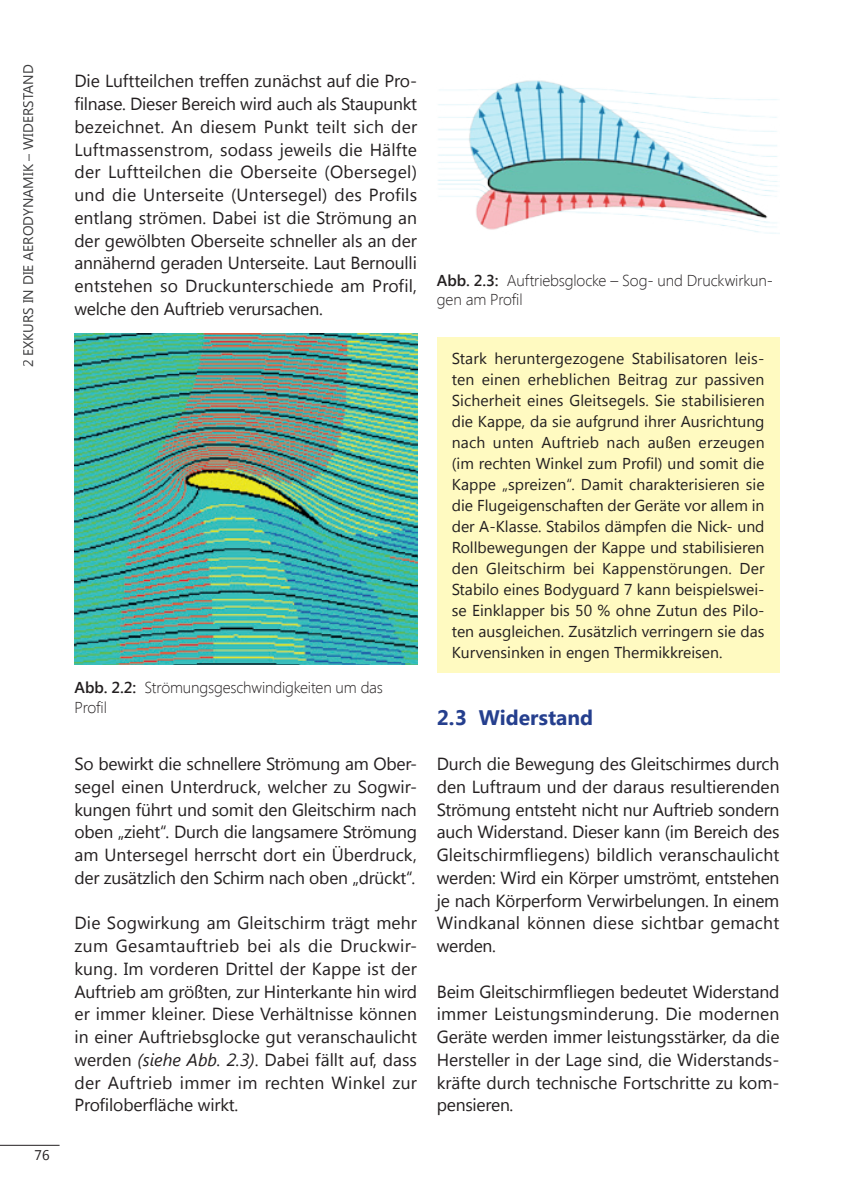
<style>
.page{position:relative;width:844px;height:1191px;background:#fff}
.page>*{position:absolute;margin:0;border:0;box-sizing:border-box;transform-origin:0 0}
.t1{font:700 21px "Segoe UI";color:#253f8e}
._2_1_FT_Standard{font:17.5px/22.8px "Segoe UI";letter-spacing:-.005em;color:#231f20;text-align:justify}
._3_1_Kasten_FT{font:15.75px/21px "Segoe UI";color:#231f20;text-align:justify}
.t2{font:300 15.75px/19.2px "Segoe UI";letter-spacing:-.01em;color:#231f20}
.t3{font:14px "Segoe UI";color:#3e3e3f}
.t4{font:14px "Segoe UI";color:#231f20}
.s1{font-weight:600}
.s2{font-style:italic}
</style>
<div class="page">
<hr style="left:0;top:1145px;width:60px;height:1px;background:#231f20">
<img style="left:74px;top:333px;width:343px;height:331px">
<img style="left:438px;top:80px;width:341px;height:154px">
<div style="left:437px;top:337px;width:342px;height:335px;background:#fffac1"></div>
<p class="t3" style="left:18px;top:367px;width:304px;rotate:-90deg">2 EXKURS IN DIE AERODYNAMIK – WIDERSTAND</p>
<p class="t4" style="left:35px;top:1145px;width:17px">76</p>
<p class="_2_1_FT_Standard" style="left:74px;top:69px;width:344px">Die Luftteilchen treffen zunächst auf die Pro&shy;filnase. Dieser Bereich wird auch als Staupunkt bezeichnet. An diesem Punkt teilt sich der Luftmassenstrom, sodass jeweils die Hälfte der Luftteilchen die Oberseite (Obersegel) und die Unterseite (Untersegel) des Profils entlang strömen. Dabei ist die Strömung an der gewölbten Oberseite schneller als an der annähernd geraden Unterseite. Laut Bernoulli entstehen so Druckunterschiede am Profil, welche den Auftrieb verursachen.</p>
<p class="t2" style="left:74px;top:677px;width:310px"><span class="s1">Abb. 2.2:</span> Strömungsgeschwindigkeiten um das<br>Profil</p>
<p class="_2_1_FT_Standard" style="left:74px;top:751px;width:344px">So bewirkt die schnellere Strömung am Ober&shy;segel einen Unterdruck, welcher zu Sogwir&shy;kungen führt und somit den Gleitschirm nach oben „zieht“. Durch die langsamere Strömung am Untersegel herrscht dort ein Überdruck, der zusätzlich den Schirm nach oben „drückt“.</p>
<p class="_2_1_FT_Standard" style="left:74px;top:911px;width:344px">Die Sogwirkung am Gleitschirm trägt mehr zum Gesamtauftrieb bei als die Druckwir&shy;kung. Im vorderen Drittel der Kappe ist der Auftrieb am größten, zur Hinterkante hin wird er immer kleiner. Diese Verhältnisse können in einer Auftriebsglocke gut veranschaulicht werden <span class="s2">(siehe Abb. 2.3)</span>. Dabei fällt auf, dass der Auftrieb immer im rechten Winkel zur Profiloberfläche wirkt.</p>
<p class="t2" style="left:437px;top:270px;width:337px"><span class="s1">Abb. 2.3:</span> Auftriebsglocke – Sog- und Druckwirkun&shy;gen am Profil</p>
<p class="_3_1_Kasten_FT" style="left:451px;top:347px;width:314px">Stark heruntergezogene Stabilisatoren leis&shy;ten einen erheblichen Beitrag zur passiven Sicherheit eines Gleitsegels. Sie stabilisieren die Kappe, da sie aufgrund ihrer Ausrichtung nach unten Auftrieb nach außen erzeugen (im rechten Winkel zum Profil) und somit die Kappe „spreizen“. Damit charakterisieren sie die Flugeigenschaften der Geräte vor allem in der A-Klasse. Stabilos dämpfen die Nick- und Rollbewegungen der Kappe und stabilisieren den Gleitschirm bei Kappenstörungen. Der Stabilo eines Bodyguard 7 kann beispielswei&shy;se Einklapper bis 50 % ohne Zutun des Pilo&shy;ten ausgleichen. Zusätzlich verringern sie das Kurvensinken in engen Thermikkreisen.</p>
<p class="t1" style="left:437px;top:702px;width:158px">2.3 Widerstand</p>
<p class="_2_1_FT_Standard" style="left:437px;top:751px;width:344px">Durch die Bewegung des Gleitschirmes durch den Luftraum und der daraus resultierenden Strömung entsteht nicht nur Auftrieb sondern auch Widerstand. Dieser kann (im Bereich des Gleitschirmfliegens) bildlich veranschaulicht werden: Wird ein Körper umströmt, entstehen je nach Körperform Verwirbelungen. In einem Windkanal können diese sichtbar gemacht werden.</p>
<p class="_2_1_FT_Standard" style="left:437px;top:979px;width:344px">Beim Gleitschirmfliegen bedeutet Widerstand immer Leistungsminderung. Die modernen Geräte werden immer leistungsstärker, da die Hersteller in der Lage sind, die Widerstands&shy;kräfte durch technische Fortschritte zu kom&shy;pensieren.</p>
</div>
